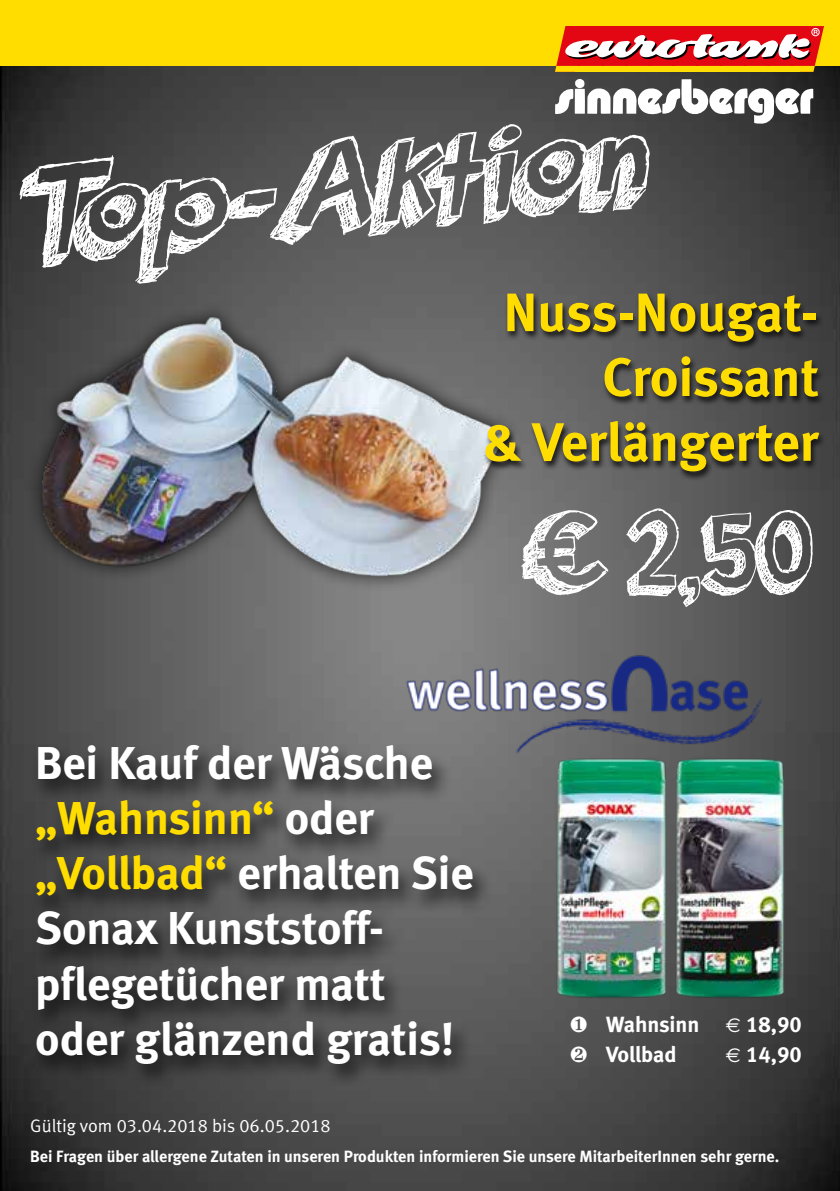
<style>
.page{position:relative;width:840px;height:1191px;background:#fff}
.page>*{position:absolute;margin:0;border:0;box-sizing:border-box;transform-origin:0 0}
.t1{font:italic 142.8px "orangejuice";color:#fff}
.t2{font:119.8px "orangejuice";color:#fff}
.t3{font:54px/64.8px "Meta Bold LF";color:#fd0;text-align:right}
.t4{font:46px/55.2px "Meta Bold LF";color:#fff}
.t5{font:22px/30px "Meta Bold LF";letter-spacing:-.005em;color:#fff}
.t6{font:18.2px "Meta Normal LF";color:#fff}
.t7{font:16.2px "Meta Bold LF";color:#fff}
.s1{color:#fd0}
.s2{font-family:"Euro Sans";font-size:20px}
</style>
<div class="page">
<img style="left:0;top:66px;width:839px;height:1125px">
<div style="left:0;top:0;width:839px;height:66px;background:#fd0"></div>
<svg style="left:554px;top:79px;width:258px;height:45px"></svg>
<svg style="left:554px;top:26px;width:269px;height:46px;background:#da5853"></svg>
<div style="left:575px;top:66px;width:224px;height:6px;background:#fd0"></div>
<div style="left:29px;top:742px;width:463px;height:347px;background:#000;opacity:.75"></div>
<img style="left:400px;top:648px;width:367px;height:105px">
<img style="left:551px;top:753px;width:237px;height:249px">
<img style="left:22px;top:278px;width:499px;height:309px">
<div style="left:482px;top:292px;width:344px;height:189px;background:#000;opacity:.75"></div>
<h1 class="t1" style="left:-8px;top:123px;width:639px;rotate:-6deg">Top-Aktion</h1>
<p class="t3" style="left:483px;top:279px;width:337px">Nuss-Nougat-<br>Croissant<br>&amp; Verlängerter</p>
<h2 class="t2" style="left:522px;top:469px;width:291px">€ 2,50</h2>
<p class="t4" style="left:35px;top:734px;width:440px">Bei Kauf der Wäsche <span class="s1">„Wahnsinn“</span> oder <span class="s1">„Vollbad“</span> erhalten Sie<br>Sonax Kunststoff&shy;pflegetücher matt oder glänzend gratis!</p>
<p class="t6" style="left:30px;top:1115px;width:302px">Gültig vom 03.04.2018 bis 06.05.2018</p>
<p class="t5" style="left:569px;top:1009px;width:233px">❶ Wahnsinn <span class="s2">€</span> 18,90<br>❷ Vollbad</p>
<p class="t5" style="left:725px;top:1039px;width:78px"><span class="s2">€</span> 14,90</p>
<p class="t7" style="left:30px;top:1146px;width:750px">Bei Fragen über allergene Zutaten in unseren Produkten informieren Sie unsere MitarbeiterInnen sehr gerne.</p>
</div>
